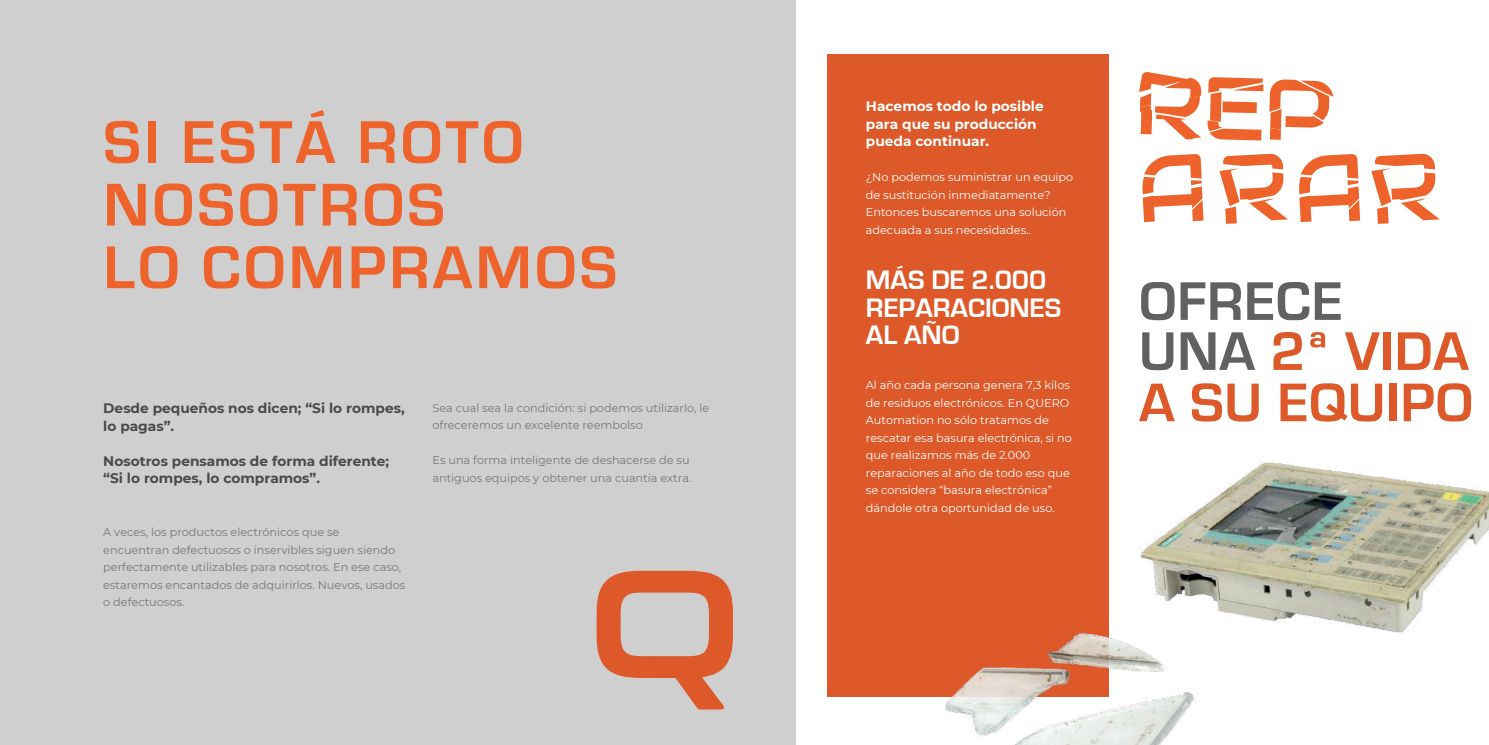
<style>
.page{position:relative;width:1489px;height:745px;background:#fff}
.page>*{position:absolute;margin:0;border:0;box-sizing:border-box;transform-origin:0 0}
.t1{font:700 62.5px/62.5px "Eurostile";letter-spacing:.05em;color:#ee632b}
.t2{font:700 56.25px/50.6px "Eurostile";letter-spacing:.01em;color:#de5929}
.t3{font:700 27.5px/27.5px "Eurostile";color:#fff}
.t4{font:700 13.75px/17.5px "Montserrat";color:#484a4c}
.t5{font:700 13.75px/17.5px "Montserrat";color:#fff}
.t6{font:11.25px/17.5px "Montserrat";color:#fff}
.t7{font:11.25px/17.5px "Montserrat";color:#747779}
.s1{color:#5f6162}
</style>
<div class="page">
<div style="left:0;top:1px;width:795px;height:743px;background:#d0cfcf"></div>
<div style="left:827px;top:54px;width:281px;height:642px;background:#de5929"></div>
<svg style="left:1219px;top:154px;width:68px;height:70px"></svg>
<svg style="left:1371px;top:154px;width:68px;height:70px"></svg>
<svg style="left:1142px;top:154px;width:61px;height:68px"></svg>
<svg style="left:1299px;top:154px;width:60px;height:68px"></svg>
<svg style="left:1139px;top:72px;width:62px;height:67px"></svg>
<svg style="left:1269px;top:79px;width:64px;height:61px"></svg>
<svg style="left:1207px;top:77px;width:56px;height:63px"></svg>
<img style="left:942px;top:633px;width:254px;height:111px">
<img style="left:1132px;top:652px;width:64px;height:18px">
<img style="left:1079px;top:425px;width:409px;height:227px">
<svg style="left:596px;top:570px;width:137px;height:139px"></svg>
<h1 class="t1" style="left:103px;top:112px;width:515px">SI ESTÁ ROTO<br>NOSOTROS<br>LO COMPRAMOS</h1>
<p class="t4" style="left:103px;top:399px;width:303px">Desde pequeños nos dicen; “Si lo rompes, lo pagas”.</p>
<p class="t4" style="left:103px;top:451px;width:287px">Nosotros pensamos de forma diferente; “Si lo rompes, lo compramos”.</p>
<p class="t7" style="left:103px;top:522px;width:303px">A veces, los productos electrónicos que se encuentran defectuosos o inservibles siguen siendo perfectamente utilizables para nosotros. En ese caso, estaremos encantados de adquirirlos. Nuevos, usados o defectuosos.</p>
<p class="t7" style="left:432px;top:398px;width:278px">Sea cual sea la condición: si podemos utilizarlo, le ofreceremos un excelente reembolso</p>
<p class="t7" style="left:432px;top:450px;width:260px">Es una forma inteligente de deshacerse de su antiguos equipos y obtener una cuantía extra.</p>
<p class="t5" style="left:865px;top:97px;width:179px">Hacemos todo lo posible para que su producción pueda continuar.</p>
<p class="t6" style="left:865px;top:168px;width:209px">¿No podemos suministrar un equipo de sustitución inmediatamente?<br>Entonces buscaremos una solución adecuada a sus necesidades..</p>
<h3 class="t3" style="left:865px;top:266px;width:197px">MÁS DE 2.000<br>REPARACIONES<br>AL AÑO</h3>
<p class="t6" style="left:865px;top:375px;width:207px">Al año cada persona genera 7,3 kilos de residuos electrónicos. En QUERO Automation no sólo tratamos de rescatar esa basura electrónica, si no que realizamos más de 2.000 reparaciones al año de todo eso que se considera “basura electrónica” dándole otra oportunidad de uso.</p>
<h2 class="t2" style="left:1138px;top:276px;width:335px"><span class="s1">OFRECE<br>UNA</span> 2ª VIDA<br>A SU EQUIPO</h2>
</div>
